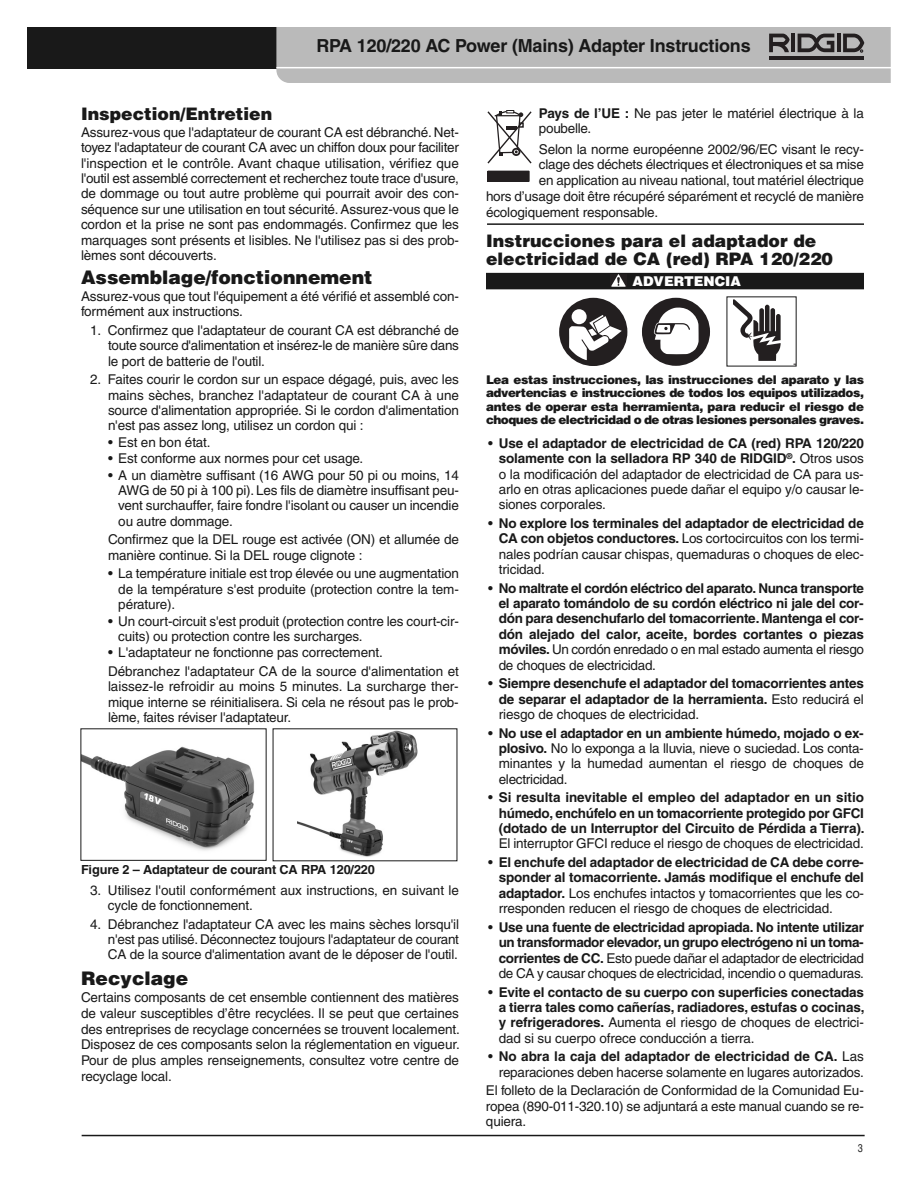
<style>
.page{position:relative;width:918px;height:1188px;background:#fff}
.page>*{position:absolute;margin:0;border:0;box-sizing:border-box;transform-origin:0 0}
.t1{font:900 18.75px "Helvetica";color:#191919}
.t2{font:700 18px "Helvetica";letter-spacing:-.01em;color:#191919}
.t3{font:900 17.25px/18px "Helvetica";color:#191919}
.t4{font:13.5px/15.5px "Helvetica";letter-spacing:-.01em;color:#191919;text-align:justify}
.t5{font:700 13.5px/15.5px "Helvetica";letter-spacing:-.01em;color:#191919;text-align:justify}
.t6{font:900 13.5px "Helvetica";color:#fff}
.t7{font:700 12.75px "Helvetica";letter-spacing:-.01em;color:#191919}
.t8{font:900 12px/13.5px "Helvetica";letter-spacing:-.045em;color:#191919;text-align:justify}
.t9{font:condensed 10.5px "Helvetica";color:#191919}
.s1{font-weight:700}
.s2{font-weight:400}
</style>
<div class="page">
<div style="left:27px;top:27px;width:428px;height:41px;background:#191919"></div>
<svg style="left:276px;top:27px;width:615px;height:56px;background:#b6b5b5"></svg>
<div style="left:486px;top:273px;width:378px;height:16px;background:#191919"></div>
<div style="left:610px;top:274px;width:17px;height:13px;background:#231f20"></div>
<svg style="left:611px;top:274px;width:15px;height:13px"></svg>
<hr style="left:82px;top:1135px;width:783px;height:1px;background:#191919">
<svg style="left:487px;top:110px;width:45px;height:54px"></svg>
<div style="left:488px;top:171px;width:41px;height:10px;background:#231f20"></div>
<hr style="left:487px;top:223px;width:377px;height:2px;background:#191919">
<svg style="left:559px;top:298px;width:68px;height:67px"></svg>
<svg style="left:642px;top:298px;width:68px;height:68px"></svg>
<svg style="left:733px;top:299px;width:48px;height:62px"></svg>
<svg style="left:80px;top:728px;width:377px;height:134px"></svg>
<img style="left:83px;top:730px;width:182px;height:129px">
<div style="left:81px;top:728px;width:186px;height:133px;border:1px solid #191919"></div>
<div style="left:273px;top:729px;width:184px;height:131px;background:#fff"></div>
<img style="left:298px;top:730px;width:120px;height:127px">
<h2 class="t2" style="left:316px;top:39px;width:436px">RPA 120/220 AC Power (Mains) Adapter Instructions</h2>
<p class="t3" style="left:81px;top:107px;width:193px">Inspection/Entretien</p>
<p class="t4" style="left:81px;top:126px;width:380px">Assurez-vous que l'adaptateur de courant CA est débranché. Net&shy;toyez l'adaptateur de courant CA avec un chiffon doux pour faciliter l'inspection et le contrôle. Avant chaque utilisation, vérifiez que l'outil est assemblé correctement et recherchez toute trace d'usure, de dommage ou tout autre problème qui pourrait avoir des con&shy;séquence sur une utilisation en tout sécurité. Assurez-vous que le cordon et la prise ne sont pas endommagés. Confirmez que les marquages sont présents et lisibles. Ne l'utilisez pas si des prob&shy;lèmes sont découverts.</p>
<h1 class="t1" style="left:81px;top:271px;width:293px">Assemblage/fonctionnement</h1>
<p class="t4" style="left:81px;top:290px;width:379px">Assurez-vous que tout l'équipement a été vérifié et assemblé con&shy;formément aux instructions.</p>
<p class="t4" style="left:108px;top:324px;width:353px;text-indent:-18px">1. Confirmez que l'adaptateur de courant CA est débranché de toute source d'alimentation et insérez-le de manière sûre dans le port de batterie de l'outil.</p>
<p class="t4" style="left:108px;top:373px;width:352px;text-indent:-18px">2. Faites courir le cordon sur un espace dégagé, puis, avec les mains sèches, branchez l'adaptateur de courant CA à une source d'alimentation appropriée. Si le cordon d'alimentation n'est pas assez long, utilisez un cordon qui :</p>
<p class="t4" style="left:108px;top:436px;width:104px">• Est en bon état.</p>
<p class="t4" style="left:108px;top:452px;width:257px">• Est conforme aux normes pour cet usage.</p>
<p class="t4" style="left:118px;top:468px;width:342px;text-indent:-10px">• A un diamètre suffisant (16 AWG pour 50 pi ou moins, 14<br>AWG de 50 pi à 100 pi). Les fils de diamètre insuffisant peu&shy;vent surchauffer, faire fondre l'isolant ou causer un incendie ou autre dommage.</p>
<p class="t4" style="left:108px;top:533px;width:352px">Confirmez que la DEL rouge est activée (ON) et allumée de manière continue. Si la DEL rouge clignote :</p>
<p class="t4" style="left:118px;top:567px;width:342px;text-indent:-10px">• La température initiale est trop élevée ou une augmentation de la température s'est produite (protection contre la tem&shy;pérature).</p>
<p class="t4" style="left:118px;top:614px;width:342px;text-indent:-10px">• Un court-circuit s'est produit (protection contre les court-cir&shy;cuits) ou protection contre les surcharges.</p>
<p class="t4" style="left:108px;top:645px;width:352px;line-height:18.6px">• L'adaptateur ne fonctionne pas correctement.<br>Débranchez l'adaptateur CA de la source d'alimentation et</p>
<p class="t4" style="left:108px;top:680px;width:352px">laissez-le refroidir au moins 5 minutes. La surcharge ther&shy;mique interne se réinitialisera. Si cela ne résout pas le prob&shy;lème, faites réviser l'adaptateur.</p>
<p class="t7" style="left:81px;top:865px;width:296px">Figure 2 – Adaptateur de courant CA RPA 120/220</p>
<p class="t4" style="left:108px;top:884px;width:353px;text-indent:-18px">3. Utilisez l'outil conformément aux instructions, en suivant le cycle de fonctionnement.</p>
<p class="t4" style="left:108px;top:917px;width:353px;text-indent:-18px">4. Débranchez l'adaptateur CA avec les mains sèches lorsqu'il n'est pas utilisé. Déconnectez toujours l'adaptateur de courant CA de la source d'alimentation avant de le déposer de l'outil.</p>
<h1 class="t1" style="left:81px;top:972px;width:109px">Recyclage</h1>
<p class="t4" style="left:81px;top:991px;width:380px">Certains composants de cet ensemble contiennent des matières de valeur susceptibles d’être recyclées. Il se peut que certaines des entreprises de recyclage concernées se trouvent localement.<br>Disposez de ces composants selon la réglementation en vigueur.<br>Pour de plus amples renseignements, consultez votre centre de recyclage local.</p>
<p class="t4" style="left:539px;top:106px;width:327px"><span class="s1">Pays de l’UE :</span> Ne pas jeter le matériel électrique à la poubelle.</p>
<p class="t4" style="left:539px;top:142px;width:327px">Selon la norme européenne 2002/96/EC visant le recy-</p>
<p class="t4" style="left:539px;top:158px;width:327px">clage des déchets électriques et électroniques et sa mise</p>
<p class="t4" style="left:539px;top:174px;width:327px">en application au niveau national, tout matériel électrique</p>
<p class="t4" style="left:486px;top:190px;width:380px">hors d’usage doit être récupéré séparément et recyclé de manière</p>
<p class="t4" style="left:486px;top:205px;width:174px">écologiquement responsable.</p>
<p class="t3" style="left:486px;top:233px;width:349px">Instrucciones para el adaptador de electricidad de CA (red) RPA 120/220</p>
<p class="t6" style="left:633px;top:276px;width:110px">ADVERTENCIA</p>
<p class="t8" style="left:486px;top:374px;width:380px">Lea estas instrucciones, las instrucciones del aparato y las advertencias e instrucciones de todos los equipos utilizados, antes de operar esta herramienta, para reducir el riesgo de choques de electricidad o de otras lesiones personales graves.</p>
<p class="t4" style="left:499px;top:437px;width:367px;text-indent:-11px">• <span class="s1">Use el adaptador de electricidad de CA (red) RPA 120/220 solamente con la selladora RP 340 de RIDGID</span><sup>®</sup><span class="s1">.</span> Otros usos o la modificación del adaptador de electricidad de CA para us&shy;ar lo en otras aplicaciones puede dañar el equipo y/o causar le&shy;siones corporales.</p>
<p class="t4" style="left:499px;top:517px;width:367px;text-indent:-11px">• <span class="s1">No explore los terminales del adaptador de electricidad de CA con objetos conductores.</span> Los cortocircuitos con los termi - nales podrían causar chispas, quemaduras o choques de elec&shy;tricidad.</p>
<p class="t5" style="left:499px;top:582px;width:367px;text-indent:-11px"><span class="s2">•</span> No maltrate el cordón eléctrico del aparato. Nunca transporte el aparato tomándolo de su cordón eléctrico ni jale del cor - dón para desenchufarlo del tomacorriente. Mantenga el cor - dón alejado del calor, aceite, bordes cortantes o piezas móviles. <span class="s2">Un cordón enredado o en mal estado aumenta el riesgo de choques de electricidad.</span></p>
<p class="t5" style="left:499px;top:677px;width:367px;text-indent:-11px"><span class="s2">•</span> Siempre desenchufe el adaptador del tomacorrientes antes de separar el adaptador de la herramienta. <span class="s2">Esto reducirá el riesgo de choques de electricidad.</span></p>
<p class="t4" style="left:499px;top:726px;width:367px;text-indent:-11px">• <span class="s1">No use el adaptador en un ambiente húmedo, mojado o ex&shy;plosivo.</span> No lo exponga a la lluvia, nieve o suciedad. Los conta&shy;minantes y la humedad aumentan el riesgo de choques de electricidad.</p>
<p class="t5" style="left:499px;top:791px;width:367px;text-indent:-11px"><span class="s2">•</span> Si resulta inevitable el empleo del adaptador en un sitio húmedo, enchúfelo en un tomacorriente protegido por GFCI (dotado de un Interruptor del Circuito de Pérdida a Tierra).</p>
<p class="t4" style="left:499px;top:837px;width:367px">El interruptor GFCI reduce el riesgo de choques de electricidad.</p>
<p class="t5" style="left:499px;top:856px;width:367px;text-indent:-11px"><span class="s2">•</span> El enchufe del adaptador de electricidad de CA debe co rre&shy;sponder al tomacorriente. Jamás modifique el enchufe del adaptador. <span class="s2">Los enchufes intactos y tomacorrientes que les co&shy;rresponden reducen el riesgo de choques de electricidad.</span></p>
<p class="t5" style="left:499px;top:921px;width:367px;text-indent:-11px"><span class="s2">•</span> Use una fuente de electricidad apropiada. No intente utilizar un transformador elevador, un grupo electrógeno ni un toma&shy;corrientes de CC. <span class="s2">Esto puede dañar el adaptador de electricidad de CA y causar choques de electricidad, incendio o quemaduras.</span></p>
<p class="t5" style="left:499px;top:985px;width:367px;text-indent:-11px"><span class="s2">•</span> Evite el contacto de su cuerpo con superficies conectadas a tierra tales como cañerías, radiadores, estufas o cocinas, y refrigeradores. <span class="s2">Aumenta el riesgo de choques de electrici&shy;dad si su cuerpo ofrece conducción a tierra.</span></p>
<p class="t4" style="left:488px;top:1050px;width:378px;text-align:right">• <span class="s1">No abra la caja del adaptador de electricidad de CA.</span> Las reparaciones deben hacerse solamente en lugares autorizados.</p>
<p class="t4" style="left:486px;top:1084px;width:379px">El folleto de la Declaración de Conformidad de la Comunidad Eu&shy;ropea (890-011-320.10) se adjuntará a este manual cuando se re&shy;quiera.</p>
<p class="t9" style="left:858px;top:1144px;width:7px">3</p>
</div>
